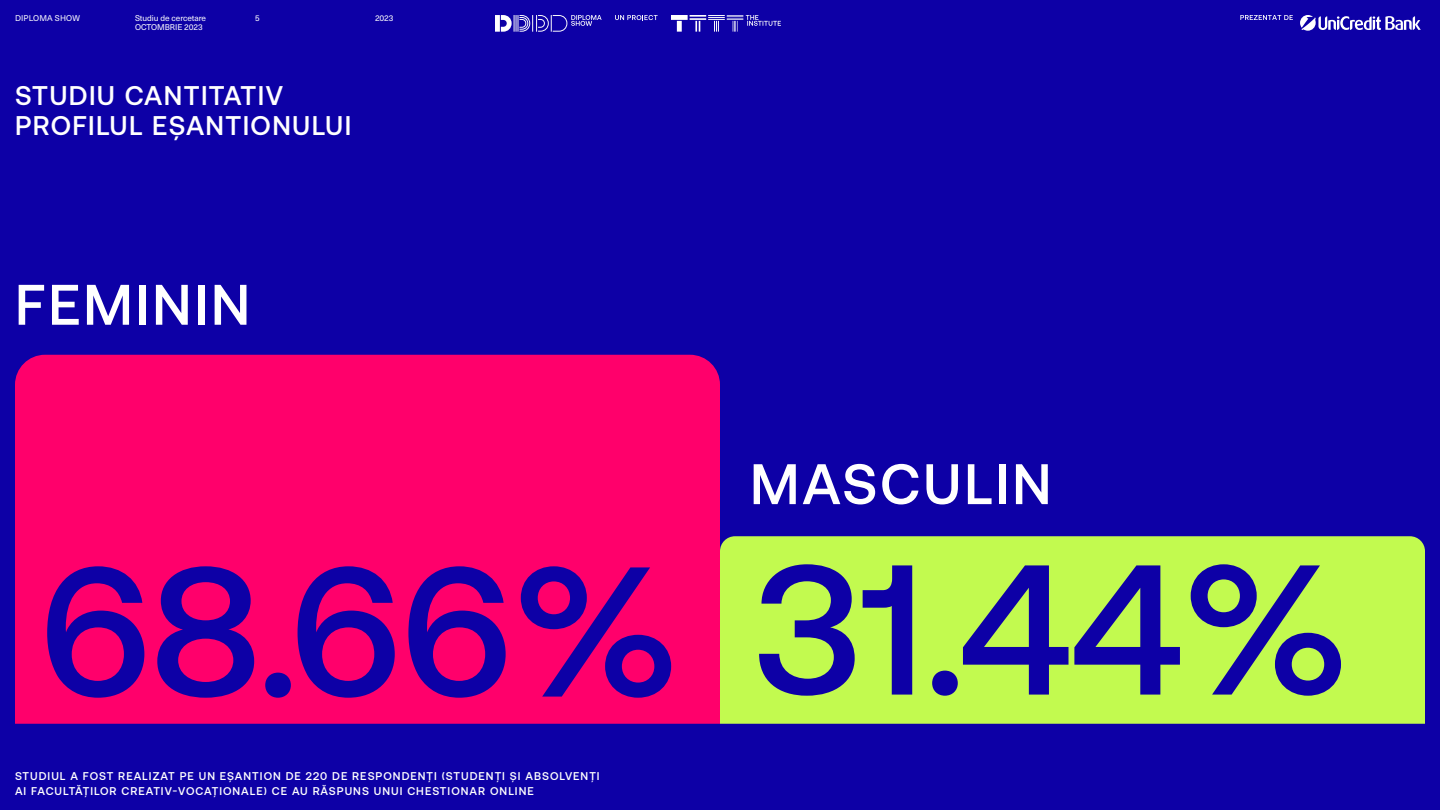
<style>
.page{position:relative;width:1440px;height:810px;background:#0d00a6}
.page>*{position:absolute;margin:0;border:0;box-sizing:border-box;transform-origin:0 0}
.t1{font:500 184.5px "Aeonik";color:#0d00a6}
.t2{font:500 57px "Aeonik";letter-spacing:.05em;color:#fff}
.t3{font:500 27px/30px "Aeonik";letter-spacing:.05em;color:#fff}
.t4{font:500 11.25px/15px "Aeonik";letter-spacing:.09em;color:#fff}
.t5{font:8.25px/9.4px "Neue Haas Unica Pro";letter-spacing:-.005em;color:#fff}
.t6{font:8.25px "Neue Haas Unica Pro";letter-spacing:.02em;color:#fff}
</style>
<div class="page">
<svg style="left:1300px;top:15px;width:121px;height:16px"></svg>
<svg style="left:1240px;top:15px;width:53px;height:5px"></svg>
<svg style="left:615px;top:15px;width:43px;height:5px"></svg>
<svg style="left:671px;top:15px;width:110px;height:17px"></svg>
<svg style="left:495px;top:15px;width:107px;height:17px"></svg>
<div style="left:15px;top:355px;width:705px;height:369px;background:#ff006b"></div>
<div style="left:720px;top:536px;width:705px;height:188px;background:#c2fa4f"></div>
<p class="t6" style="left:15px;top:13px;width:67px">DIPLOMA SHOW</p>
<p class="t5" style="left:135px;top:13px;width:73px">Studiu de cercetare<br>OCTOMBRIE 2023</p>
<p class="t5" style="left:255px;top:13px;width:6px">5</p>
<p class="t5" style="left:375px;top:13px;width:20px">2023</p>
<h3 class="t3" style="left:15px;top:81px;width:338px">STUDIU CANTITATIV<br>PROFILUL EȘANTIONULUI</h3>
<h2 class="t2" style="left:15px;top:273px;width:237px">FEMININ</h2>
<h1 class="t1" style="left:40px;top:530px;width:641px">68.66%</h1>
<p class="t4" style="left:15px;top:769px;width:586px">STUDIUL A FOST REALIZAT PE UN EȘANTION DE 220 DE RESPONDENȚI (STUDENȚI ȘI ABSOLVENȚI<br>AI FACULTĂȚILOR CREATIV-VOCAȚIONALE) CE AU RĂSPUNS UNUI CHESTIONAR ONLINE</p>
<h2 class="t2" style="left:750px;top:453px;width:303px">MASCULIN</h2>
<h1 class="t1" style="left:755px;top:528px;width:596px">31.44%</h1>
</div>
